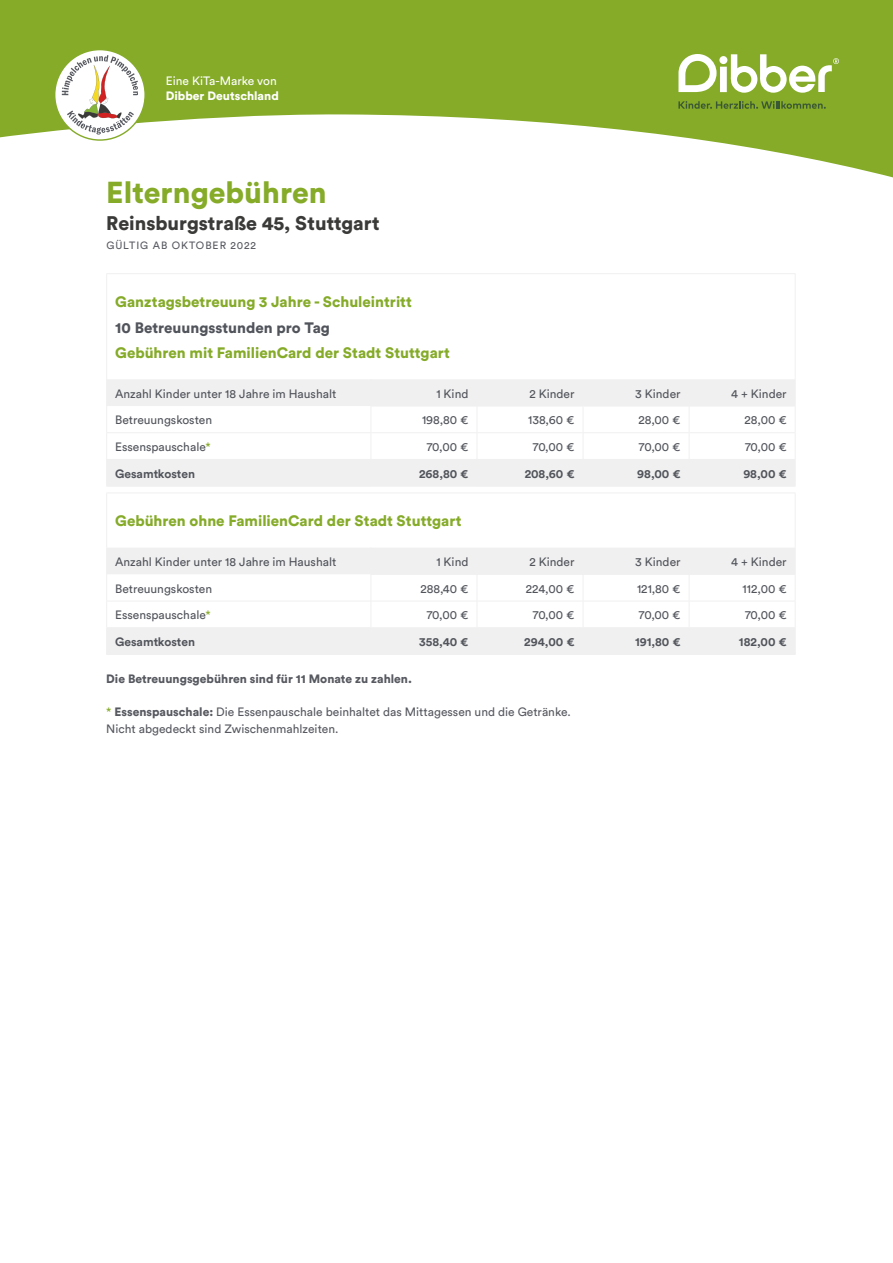
<style>
.page{position:relative;width:893px;height:1263px;background:#fff}
.page>*{position:absolute;margin:0;border:0;box-sizing:border-box;transform-origin:0 0}
.t1{font:900 30px "Circular Std";color:#85ab29}
.t2{font:900 19.5px "Circular Std";color:#3a3a39}
.t3{font:900 15px "Circular Std";color:#85ab29}
.t4{font:900 15px "Circular Std";color:#51545b}
.t5{font:12px "Circular Std";color:#51545b}
.t6{font:12px/16.5px "Circular Std";color:#575960}
.t7{font:700 12px "Circular Std";color:#51545b}
.t8{font:900 12px "Circular Std";color:#575960}
.t9{font:12px "Circular Std";color:#fff}
.t10{font:900 12px "Circular Std";color:#fff}
.t11{font:10.5px "Circular Std";letter-spacing:.09em;color:#575960}
.s1{color:#85ab29}
.s2{font-weight:900}
</style>
<div class="page">
<svg style="left:0;top:0;width:893px;height:178px;fill:#85ab29"></svg>
<svg style="left:54px;top:49px;width:92px;height:92px"></svg>
<svg style="left:678px;top:101px;width:148px;height:8px"></svg>
<svg style="left:678px;top:54px;width:161px;height:39px"></svg>
<hr style="left:106px;top:273px;width:265px;height:1px;background:#f0f0f0">
<hr style="left:106px;top:274px;width:1px;height:105px;background:#f0f0f0">
<hr style="left:371px;top:273px;width:106px;height:1px;background:#f0f0f0">
<hr style="left:477px;top:273px;width:106px;height:1px;background:#f0f0f0">
<hr style="left:583px;top:273px;width:106px;height:1px;background:#f0f0f0">
<hr style="left:689px;top:273px;width:106px;height:1px;background:#f0f0f0">
<hr style="left:795px;top:274px;width:1px;height:105px;background:#f0f0f0">
<hr style="left:106px;top:486px;width:265px;height:1px;background:#f0f0f0">
<hr style="left:371px;top:486px;width:106px;height:1px;background:#f0f0f0">
<hr style="left:477px;top:486px;width:106px;height:1px;background:#f0f0f0">
<hr style="left:583px;top:486px;width:106px;height:1px;background:#f0f0f0">
<hr style="left:689px;top:486px;width:106px;height:1px;background:#f0f0f0">
<svg style="left:106px;top:379px;width:690px;height:107px"></svg>
<hr style="left:371px;top:459px;width:106px;height:1px;background:#f0f0f0">
<hr style="left:477px;top:459px;width:106px;height:1px;background:#f0f0f0">
<hr style="left:583px;top:459px;width:106px;height:1px;background:#f0f0f0">
<hr style="left:689px;top:459px;width:106px;height:1px;background:#f0f0f0">
<hr style="left:106px;top:493px;width:265px;height:1px;background:#f0f0f0">
<hr style="left:106px;top:493px;width:1px;height:55px;background:#f0f0f0">
<hr style="left:371px;top:493px;width:106px;height:1px;background:#f0f0f0">
<hr style="left:477px;top:493px;width:106px;height:1px;background:#f0f0f0">
<hr style="left:583px;top:493px;width:106px;height:1px;background:#f0f0f0">
<hr style="left:689px;top:493px;width:106px;height:1px;background:#f0f0f0">
<hr style="left:795px;top:493px;width:1px;height:55px;background:#f0f0f0">
<hr style="left:106px;top:654px;width:265px;height:1px;background:#f0f0f0">
<hr style="left:371px;top:654px;width:106px;height:1px;background:#f0f0f0">
<hr style="left:477px;top:654px;width:106px;height:1px;background:#f0f0f0">
<hr style="left:583px;top:654px;width:106px;height:1px;background:#f0f0f0">
<hr style="left:689px;top:654px;width:106px;height:1px;background:#f0f0f0">
<svg style="left:106px;top:548px;width:690px;height:106px"></svg>
<hr style="left:371px;top:627px;width:106px;height:1px;background:#f0f0f0">
<hr style="left:477px;top:627px;width:106px;height:1px;background:#f0f0f0">
<hr style="left:583px;top:627px;width:106px;height:1px;background:#f0f0f0">
<hr style="left:689px;top:627px;width:106px;height:1px;background:#f0f0f0">
<p class="t9" style="left:166px;top:73px;width:112px">Eine KiTa-Marke von</p>
<p class="t10" style="left:166px;top:88px;width:115px">Dibber Deutschland</p>
<h1 class="t1" style="left:106px;top:172px;width:222px">Elterngebühren</h1>
<h2 class="t2" style="left:106px;top:210px;width:275px">Reinsburgstraße 45, Stuttgart</h2>
<p class="t11" style="left:106px;top:239px;width:151px">GÜLTIG AB OKTOBER 2022</p>
<p class="t3" style="left:115px;top:292px;width:298px">Ganztagsbetreuung 3 Jahre - Schuleintritt</p>
<p class="t4" style="left:115px;top:317px;width:216px">10 Betreuungsstunden pro Tag</p>
<p class="t3" style="left:115px;top:343px;width:336px">Gebühren mit FamilienCard der Stadt Stuttgart</p>
<p class="t5" style="left:115px;top:386px;width:223px">Anzahl Kinder unter 18 Jahre im Haushalt</p>
<p class="t5" style="left:436px;top:386px;width:34px">1 Kind</p>
<p class="t5" style="left:529px;top:386px;width:47px">2 Kinder</p>
<p class="t5" style="left:635px;top:386px;width:47px">3 Kinder</p>
<p class="t5" style="left:731px;top:386px;width:57px">4 + Kinder</p>
<p class="t5" style="left:115px;top:413px;width:98px">Betreuungskosten</p>
<p class="t5" style="left:422px;top:413px;width:48px">198,80 €</p>
<p class="t5" style="left:528px;top:413px;width:48px">138,60 €</p>
<p class="t5" style="left:638px;top:413px;width:44px">28,00 €</p>
<p class="t5" style="left:744px;top:413px;width:44px">28,00 €</p>
<p class="t5" style="left:115px;top:439px;width:97px">Essenspauschale<span class="s1">*</span></p>
<p class="t5" style="left:427px;top:439px;width:43px">70,00 €</p>
<p class="t5" style="left:533px;top:439px;width:43px">70,00 €</p>
<p class="t5" style="left:639px;top:439px;width:43px">70,00 €</p>
<p class="t5" style="left:745px;top:439px;width:43px">70,00 €</p>
<p class="t7" style="left:115px;top:466px;width:81px">Gesamtkosten</p>
<p class="t7" style="left:419px;top:466px;width:51px">268,80 €</p>
<p class="t7" style="left:525px;top:466px;width:51px">208,60 €</p>
<p class="t7" style="left:637px;top:466px;width:45px">98,00 €</p>
<p class="t7" style="left:743px;top:466px;width:45px">98,00 €</p>
<p class="t3" style="left:115px;top:511px;width:348px">Gebühren ohne FamilienCard der Stadt Stuttgart</p>
<p class="t5" style="left:115px;top:554px;width:223px">Anzahl Kinder unter 18 Jahre im Haushalt</p>
<p class="t5" style="left:436px;top:554px;width:34px">1 Kind</p>
<p class="t5" style="left:529px;top:554px;width:47px">2 Kinder</p>
<p class="t5" style="left:635px;top:554px;width:47px">3 Kinder</p>
<p class="t5" style="left:731px;top:554px;width:57px">4 + Kinder</p>
<p class="t5" style="left:115px;top:581px;width:98px">Betreuungskosten</p>
<p class="t5" style="left:420px;top:581px;width:50px">288,40 €</p>
<p class="t5" style="left:526px;top:581px;width:50px">224,00 €</p>
<p class="t5" style="left:637px;top:581px;width:45px">121,80 €</p>
<p class="t5" style="left:742px;top:581px;width:46px">112,00 €</p>
<p class="t5" style="left:115px;top:608px;width:97px">Essenspauschale<span class="s1">*</span></p>
<p class="t5" style="left:427px;top:608px;width:43px">70,00 €</p>
<p class="t5" style="left:533px;top:608px;width:43px">70,00 €</p>
<p class="t5" style="left:639px;top:608px;width:43px">70,00 €</p>
<p class="t5" style="left:745px;top:608px;width:43px">70,00 €</p>
<p class="t7" style="left:115px;top:634px;width:81px">Gesamtkosten</p>
<p class="t7" style="left:419px;top:634px;width:51px">358,40 €</p>
<p class="t7" style="left:524px;top:634px;width:52px">294,00 €</p>
<p class="t7" style="left:635px;top:634px;width:47px">191,80 €</p>
<p class="t7" style="left:739px;top:634px;width:49px">182,00 €</p>
<p class="t8" style="left:106px;top:671px;width:307px">Die Betreuungsgebühren sind für 11 Monate zu zahlen.</p>
<p class="t6" style="left:106px;top:704px;width:466px"><span class="s1">*</span> <span class="s2">Essenspauschale:</span> Die Essenpauschale beinhaltet das Mittagessen und die Getränke.<br>Nicht abgedeckt sind Zwischenmahlzeiten.</p>
</div>
